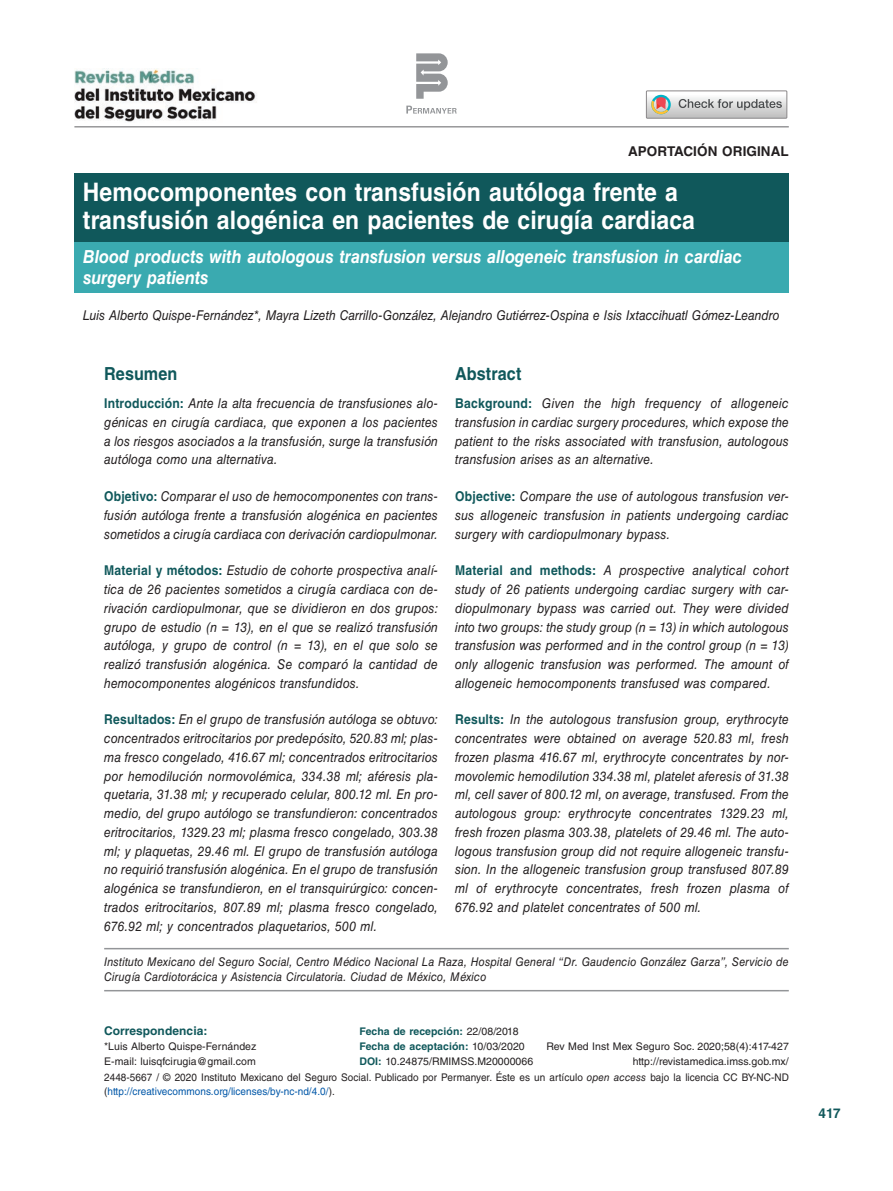
<style>
.page{position:relative;width:893px;height:1191px;background:#fff}
.page>*{position:absolute;margin:0;border:0;box-sizing:border-box;transform-origin:0 0}
.t1{font:700 25.5px/28.5px "Helvetica LT Std";letter-spacing:.005em;color:#fff;scale:.9 1}
.t2{font:italic 700 18px/21px "Helvetica LT Std";color:#fff;scale:.9 1}
.t3{font:700 18px "Helvetica LT Std";letter-spacing:.005em;color:#10585b;scale:.9 1}
.t4{font:italic 13.5px/18.8px "Helvetica LT Std";letter-spacing:.01em;color:#231f20;text-align:justify;scale:.9 1}
.t5{font:700 13.5px "Helvetica LT Std";letter-spacing:.005em;color:#231f20}
.t6{font:700 13.5px "Helvetica LT Std";color:#10585b}
.t7{font:italic 12px/15px "Helvetica LT Std";letter-spacing:.015em;color:#231f20;scale:.9 1}
.t8{font:700 12px "Helvetica LT Std";letter-spacing:.005em;color:#10585b}
.t9{font:10.5px/15px "Helvetica LT Std";letter-spacing:.005em;color:#231f20}
.t10{font:10.5px/13.5px "Helvetica LT Std";letter-spacing:.005em;color:#231f20;scale:.95 1}
.s1{font-weight:700;font-style:normal;color:#10585b}
.s2{font-weight:700;color:#10585b}
.s3{font-style:italic}
.s4{color:#0157a8}
</style>
<div class="page">
<svg style="left:416px;top:53px;width:32px;height:46px"></svg>
<svg style="left:406px;top:106px;width:51px;height:8px"></svg>
<div style="left:74px;top:174px;width:715px;height:68px;background:#10585b"></div>
<hr style="left:74px;top:126px;width:715px;height:1px;background:#636366">
<svg style="left:646px;top:91px;width:141px;height:27px"></svg>
<div style="left:75px;top:242px;width:714px;height:51px;background:#3aaab0"></div>
<img style="left:75px;top:68px;width:182px;height:54px">
<hr style="left:104px;top:948px;width:685px;height:1px;background:#939598">
<hr style="left:104px;top:990px;width:685px;height:1px;background:#939598">
<p class="t5" style="left:628px;top:143px;width:162px">APORTACIÓN ORIGINAL</p>
<h1 class="t1" style="left:83px;top:177px;width:682px">Hemocomponentes con transfusión autóloga frente a transfusión alogénica en pacientes de cirugía cardiaca</h1>
<h2 class="t2" style="left:83px;top:246px;width:733px">Blood products with autologous transfusion versus allogeneic transfusion in cardiac surgery patients</h2>
<p class="t4" style="left:83px;top:305px;width:776px">Luis Alberto Quispe-Fernández*, Mayra Lizeth Carrillo-González, Alejandro Gutiérrez-Ospina e Isis Ixtaccihuatl Gómez-Leandro</p>
<h2 class="t3" style="left:104px;top:362px;width:83px">Resumen</h2>
<p class="t4" style="left:104px;top:394px;width:372px"><span class="s1">Introducción:</span> Ante la alta frecuencia de transfusiones alo&shy;génicas en cirugía cardiaca, que exponen a los pacientes a los riesgos asociados a la transfusión, surge la transfusión autóloga como una alternativa.</p>
<p class="t4" style="left:104px;top:487px;width:372px"><span class="s1">Objetivo:</span> Comparar el uso de hemocomponentes con trans&shy;fusión autóloga frente a transfusión alogénica en pacientes sometidos a cirugía cardiaca con derivación cardiopulmonar.</p>
<p class="t4" style="left:104px;top:561px;width:372px"><span class="s1">Material y métodos:</span> Estudio de cohorte prospectiva analí&shy;tica de 26 pacientes sometidos a cirugía cardiaca con de&shy;rivación cardiopulmonar, que se dividieron en dos grupos: grupo de estudio (n = 13), en el que se realizó transfusión autóloga, y grupo de control (n = 13), en el que solo se realizó transfusión alogénica. Se comparó la cantidad de hemocomponentes alogénicos transfundidos.</p>
<p class="t4" style="left:104px;top:710px;width:372px"><span class="s1">Resultados:</span> En el grupo de transfusión autóloga se obtuvo: concentrados eritrocitarios por predepósito, 520.83 ml; plas&shy;ma fresco congelado, 416.67 ml; concentrados eritrocitarios por hemodilución normovolémica, 334.38 ml; aféresis pla&shy;quetaria, 31.38 ml; y recuperado celular, 800.12 ml. En pro&shy;medio, del grupo autólogo se transfundieron: concentrados eritrocitarios, 1329.23 ml; plasma fresco congelado, 303.38 ml; y plaquetas, 29.46 ml. El grupo de transfusión autóloga no requirió transfusión alogénica. En el grupo de transfusión alogénica se transfundieron, en el transquirúrgico: concen&shy;trados eritrocitarios, 807.89 ml; plasma fresco congelado, 676.92 ml; y concentrados plaquetarios, 500 ml.</p>
<h2 class="t3" style="left:455px;top:362px;width:75px">Abstract</h2>
<p class="t4" style="left:455px;top:394px;width:372px"><span class="s1">Background:</span> Given the high frequency of allogeneic transfusion in cardiac surgery procedures, which expose the patient to the risks associated with transfusion, autologous transfusion arises as an alternative.</p>
<p class="t4" style="left:455px;top:487px;width:372px"><span class="s1">Objective:</span> Compare the use of autologous transfusion ver&shy;sus allogeneic transfusion in patients undergoing cardiac surgery with cardiopulmonary bypass.</p>
<p class="t4" style="left:455px;top:561px;width:372px"><span class="s1">Material and methods:</span> A prospective analytical cohort study of 26 patients undergoing cardiac surgery with car&shy;diopulmonary bypass was carried out. They were divided into two groups: the study group (n = 13) in which autologous transfusion was performed and in the control group (n = 13) only allogenic transfusion was performed. The amount of allogeneic hemocomponents transfused was compared.</p>
<p class="t4" style="left:455px;top:710px;width:372px"><span class="s1">Results:</span> In the autologous transfusion group, erythrocyte concentrates were obtained on average 520.83 ml, fresh frozen plasma 416.67 ml, erythrocyte concentrates by nor&shy;movolemic hemodilution 334.38 ml, platelet aferesis of 31.38 ml, cell saver of 800.12 ml, on average, transfused. From the autologous group: erythrocyte concentrates 1329.23 ml, fresh frozen plasma 303.38, platelets of 29.46 ml. The auto&shy;logous transfusion group did not require allogeneic transfu&shy;sion. In the allogeneic transfusion group transfused 807.89 ml of erythrocyte concentrates, fresh frozen plasma of 676.92 and platelet concentrates of 500 ml.</p>
<p class="t7" style="left:104px;top:954px;width:762px">Instituto Mexicano del Seguro Social, Centro Médico Nacional La Raza, Hospital General “Dr. Gaudencio González Garza”, Servicio de<br>Cirugía Cardiotorácica y Asistencia Circulatoria. Ciudad de México, México</p>
<p class="t8" style="left:104px;top:1023px;width:105px">Correspondencia:</p>
<p class="t9" style="left:104px;top:1038px;width:154px">*Luis Alberto Quispe-Fernández<br>E-mail: luisqfcirugia@gmail.com</p>
<p class="t9" style="left:359px;top:1023px;width:175px"><span class="s2">Fecha de recepción:</span> 22/08/2018<br><span class="s2">Fecha de aceptación:</span> 10/03/2020<br><span class="s2">DOI:</span> 10.24875/RMIMSS.M20000066</p>
<p class="t9" style="left:546px;top:1038px;width:244px;text-align:right">Rev Med Inst Mex Seguro Soc. 2020;58(4):417-427 http://revistamedica.imss.gob.mx/</p>
<p class="t10" style="left:104px;top:1071px;width:722px">2448-5667 / © 2020 Instituto Mexicano del Seguro Social. Publicado por Permanyer. Éste es un artículo <span class="s3">open access</span> bajo la licencia CC BY-NC-ND (<span class="s4">http://creativecommons.org/licenses/by-nc-nd/4.0/</span>).</p>
<p class="t6" style="left:819px;top:1104px;width:24px">417</p>
</div>
